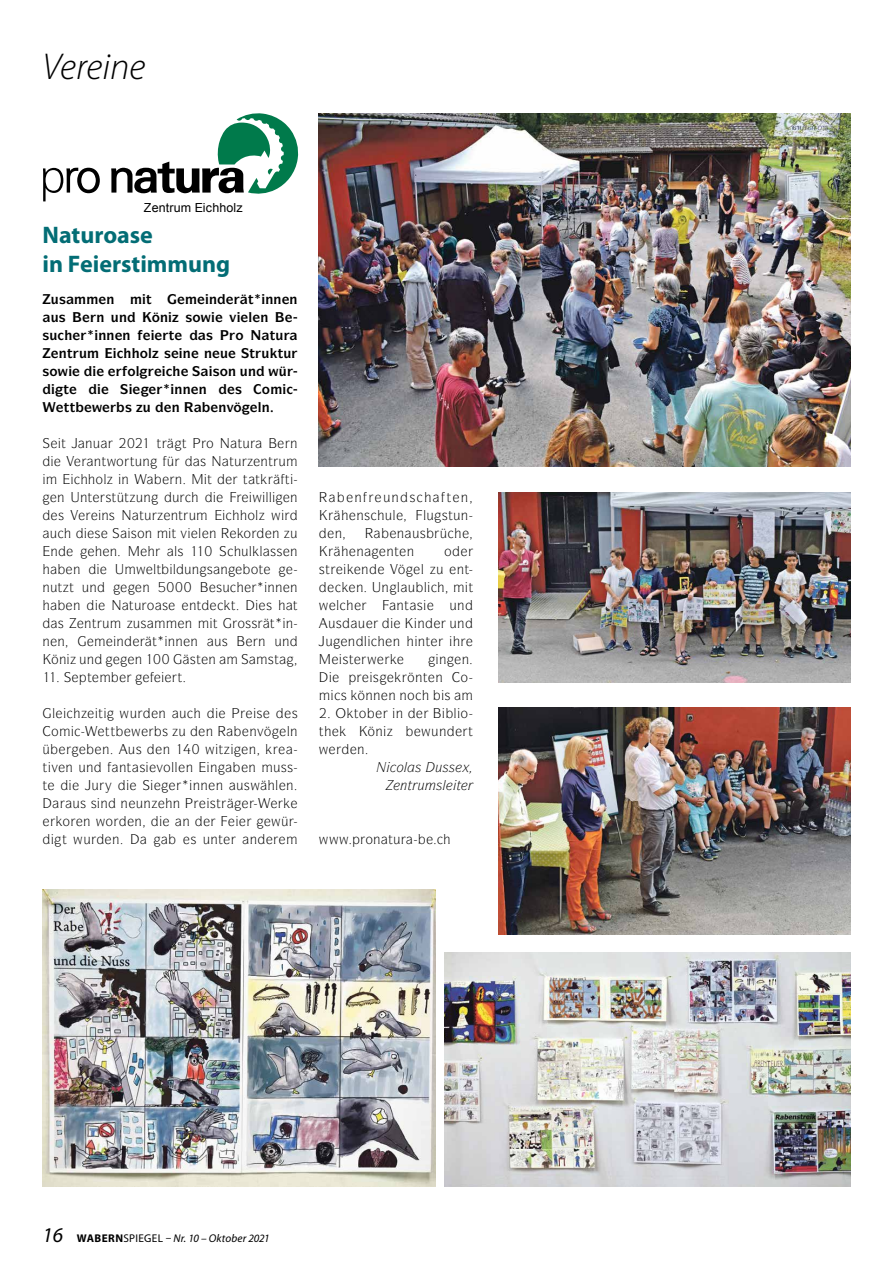
<style>
.page{position:relative;width:893px;height:1263px;background:#fff}
.page>*{position:absolute;margin:0;border:0;box-sizing:border-box;transform-origin:0 0}
.t1{font:italic 300 37.5px "Myriad Pro";color:#000}
.t2{font:700 24px/28.8px "Myriad Pro";letter-spacing:-.005em;color:#036d75}
.t3{font:13.5px "ITC Symbol Std";color:#000}
.t4{font:700 13.5px "ITC Symbol Std";color:#000}
.t5{font:italic 13.5px "ITC Symbol Std";color:#000}
.t6{font:12.45px "Arial";letter-spacing:.01em;color:#000}
.t7{font:italic 11.25px "Myriad Pro";letter-spacing:.01em;color:#000}
.s1{font-size:21px}
.s2{font-weight:700;font-style:normal}
.s3{font-style:normal}
</style>
<div class="page">
<img style="left:445px;top:952px;width:405px;height:234px">
<img style="left:499px;top:708px;width:351px;height:226px">
<img style="left:499px;top:492px;width:351px;height:190px">
<img style="left:43px;top:889px;width:393px;height:297px">
<img style="left:319px;top:114px;width:531px;height:352px">
<svg style="left:43px;top:162px;width:174px;height:40px"></svg>
<svg style="left:217px;top:113px;width:81px;height:81px"></svg>
<h1 class="t1" style="left:43px;top:47px;width:104px">Vereine</h1>
<p class="t6" style="left:144px;top:199px;width:100px">Zentrum Eichholz</p>
<h2 class="t2" style="left:43px;top:221px;width:189px">Naturoase<br>in Feierstimmung</h2>
<p class="t4" style="left:209px;top:291px;width:90px">■ ▼■■■</p>
<p class="t4" style="left:96px;top:309px;width:32px">■ ◆■</p>
<p class="t4" style="left:160px;top:309px;width:42px">■ ▲□</p>
<p class="t4" style="left:229px;top:309px;width:40px">❖ ●■</p>
<p class="t4" style="left:98px;top:327px;width:34px">■■ ■</p>
<p class="t4" style="left:235px;top:327px;width:50px">□ ▼◆</p>
<p class="t4" style="left:59px;top:345px;width:30px">■▼ ◆</p>
<p class="t4" style="left:140px;top:345px;width:90px">□● ▲ ■ ■◆</p>
<p class="t4" style="left:250px;top:345px;width:43px">▼◆▼◆</p>
<p class="t4" style="left:213px;top:363px;width:45px">▲□■ ◆■</p>
<p class="t4" style="left:175px;top:381px;width:34px">■■ ■</p>
<p class="t4" style="left:172px;top:399px;width:10px">■</p>
<p class="t4" style="left:258px;top:399px;width:13px">●■</p>
<p class="t3" style="left:61px;top:435px;width:41px">▼ ■◆</p>
<p class="t3" style="left:206px;top:435px;width:45px">□ ▼◆</p>
<p class="t3" style="left:290px;top:435px;width:9px">■</p>
<p class="t3" style="left:94px;top:453px;width:58px">■▼ □ ▼◆■</p>
<p class="t3" style="left:261px;top:453px;width:27px">■▼ ◆</p>
<p class="t3" style="left:96px;top:471px;width:35px">□● ■</p>
<p class="t3" style="left:57px;top:489px;width:95px">■ ■▼ ▲▼✓▼ ◆■</p>
<p class="t3" style="left:290px;top:489px;width:9px">■</p>
<p class="t3" style="left:171px;top:507px;width:27px">■▼ ◆</p>
<p class="t3" style="left:95px;top:525px;width:59px">▲ ▲□■</p>
<p class="t3" style="left:172px;top:525px;width:46px">▼ ❖●■</p>
<p class="t3" style="left:244px;top:525px;width:56px">□ ■ ◆</p>
<p class="t3" style="left:50px;top:543px;width:9px">■</p>
<p class="t3" style="left:110px;top:543px;width:9px">■</p>
<p class="t3" style="left:241px;top:543px;width:58px">◆●●▲▲■</p>
<p class="t3" style="left:73px;top:561px;width:9px">■</p>
<p class="t3" style="left:153px;top:561px;width:76px">●▼ ●◆■▲■</p>
<p class="t3" style="left:43px;top:579px;width:56px">■◆▼ ▼ ◆■</p>
<p class="t3" style="left:142px;top:579px;width:9px">■</p>
<p class="t3" style="left:268px;top:579px;width:32px">■■ ■</p>
<p class="t3" style="left:73px;top:597px;width:9px">■</p>
<p class="t3" style="left:129px;top:597px;width:41px">▼◆□ ▲</p>
<p class="t3" style="left:58px;top:615px;width:53px">▲ ■▼ ◆</p>
<p class="t3" style="left:237px;top:615px;width:57px">□▲▲ ▼ ■</p>
<p class="t3" style="left:117px;top:633px;width:113px">■ ▼ ■■■ ◆▲</p>
<p class="t3" style="left:258px;top:633px;width:33px">■ ◆■</p>
<p class="t3" style="left:59px;top:651px;width:37px">■ ◆■</p>
<p class="t3" style="left:135px;top:651px;width:9px">■</p>
<p class="t3" style="left:190px;top:651px;width:28px">▲▼ ■</p>
<p class="t3" style="left:52px;top:705px;width:5px">●</p>
<p class="t3" style="left:102px;top:741px;width:41px">■ ◆▲</p>
<p class="t3" style="left:206px;top:723px;width:9px">■</p>
<p class="t3" style="left:287px;top:723px;width:12px">●■</p>
<p class="t3" style="left:43px;top:759px;width:53px">▼❖ ■ ◆■</p>
<p class="t3" style="left:119px;top:759px;width:100px">■▼ ▲ ❖□●● ■ ■</p>
<p class="t3" style="left:249px;top:759px;width:46px">■ ◆▲▲</p>
<p class="t3" style="left:193px;top:777px;width:59px">■■ ■ ◆▲</p>
<p class="t3" style="left:72px;top:795px;width:80px">◆▲ ▲■ ■ ◆■</p>
<p class="t3" style="left:173px;top:795px;width:49px">■ ▲▼</p>
<p class="t3" style="left:62px;top:813px;width:52px">□ ■ □</p>
<p class="t3" style="left:135px;top:813px;width:9px">■</p>
<p class="t3" style="left:182px;top:813px;width:9px">■</p>
<p class="t3" style="left:112px;top:831px;width:9px">■</p>
<p class="t3" style="left:190px;top:831px;width:34px">▲ ◆■▼</p>
<p class="t3" style="left:250px;top:831px;width:9px">■</p>
<p class="t3" style="left:354px;top:489px;width:62px">■ ◆■▲</p>
<p class="t3" style="left:356px;top:507px;width:41px">■▲ ◆●</p>
<p class="t3" style="left:423px;top:507px;width:47px">●◆ ▲▼◆■</p>
<p class="t3" style="left:335px;top:525px;width:9px">■</p>
<p class="t3" style="left:397px;top:525px;width:52px">■◆▲ ✓</p>
<p class="t3" style="left:356px;top:543px;width:59px">■ ■▼■</p>
<p class="t3" style="left:361px;top:561px;width:9px">■</p>
<p class="t3" style="left:421px;top:561px;width:50px">● ◆ ■▼</p>
<p class="t3" style="left:356px;top:579px;width:72px">■ ■●◆●</p>
<p class="t3" style="left:336px;top:597px;width:5px">●</p>
<p class="t3" style="left:397px;top:597px;width:28px">■▼ ▲</p>
<p class="t3" style="left:328px;top:615px;width:39px">◆▲ ◆</p>
<p class="t3" style="left:417px;top:615px;width:49px">■ ◆■</p>
<p class="t3" style="left:325px;top:633px;width:43px">◆ ■●</p>
<p class="t3" style="left:393px;top:633px;width:39px">■ ■▼</p>
<p class="t3" style="left:415px;top:669px;width:29px">■▼ ■</p>
<p class="t3" style="left:341px;top:687px;width:76px">▲ ■■ ■ ■□</p>
<p class="t3" style="left:396px;top:705px;width:9px">■</p>
<p class="t3" style="left:376px;top:723px;width:9px">■</p>
<p class="t3" style="left:357px;top:741px;width:9px">■</p>
<p class="t5" style="left:396px;top:759px;width:61px">□● ▲ ◆▲▲</p>
<p class="t5" style="left:400px;top:777px;width:62px">■▼◆ ▲● ▼</p>
<p class="t3" style="left:365px;top:831px;width:37px">□■ ▼◆</p>
<p class="t7" style="left:43px;top:1232px;width:229px"><span class="s1">16</span> <span class="s2">WABERN</span><span class="s3">SPIEGEL –</span> Nr. 10 – Oktober 2021</p>
</div>
